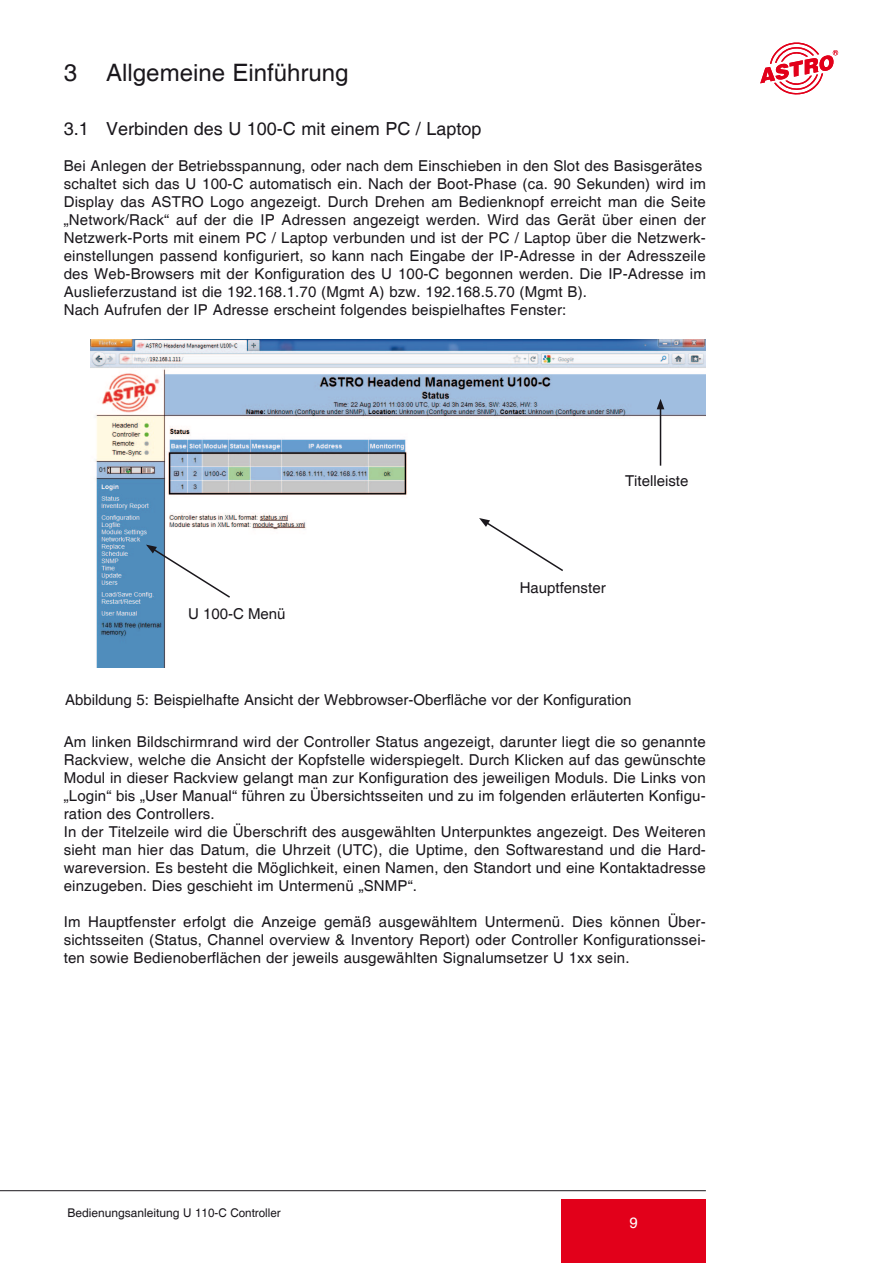
<style>
.page{position:relative;width:893px;height:1263px;background:#fff}
.page>*{position:absolute;margin:0;border:0;box-sizing:border-box;transform-origin:0 0}
.t1{font:24px "Helvetica";color:#1a171c}
.t2{font:18px "Helvetica";color:#1a171c}
.t3{font:15px/18px "Helvetica";letter-spacing:.01em;color:#1a171c}
.t4{font:15px "Helvetica";color:#fff}
.t5{font:12px "Helvetica";color:#1a171c}
</style>
<div class="page">
<svg style="left:760px;top:43px;width:78px;height:52px"></svg>
<div style="left:561px;top:1199px;width:145px;height:64px;background:#e2001a"></div>
<hr style="left:0;top:1190px;width:706px;height:1px;background:#1a171c">
<img style="left:90px;top:339px;width:615px;height:328px">
<hr style="left:660px;top:407px;width:1px;height:59px;background:#1a171c">
<svg style="left:657px;top:399px;width:7px;height:10px"></svg>
<svg style="left:479px;top:518px;width:86px;height:55px"></svg>
<svg style="left:146px;top:545px;width:86px;height:54px"></svg>
<h1 class="t1" style="left:64px;top:59px;width:286px">3 Allgemeine Einführung</h1>
<p class="t2" style="left:64px;top:119px;width:419px">3.1 Verbinden des U 100-C mit einem PC / Laptop</p>
<p class="t3" style="left:64px;top:158px;width:644px">Bei Anlegen der Betriebsspannung, oder nach dem Einschieben in den Slot des Basisgerätes schaltet sich das U 100-C automatisch ein. Nach der Boot-Phase (ca. 90 Sekunden) wird im Display das ASTRO Logo angezeigt. Durch Drehen am Bedienknopf erreicht man die Seite „Network/Rack“ auf der die IP Adressen angezeigt werden. Wird das Gerät über einen der Netzwerk-Ports mit einem PC / Laptop verbunden und ist der PC / Laptop über die Netzwerk&shy;einstellungen passend konfiguriert, so kann nach Eingabe der IP-Adresse in der Adresszeile des Web-Browsers mit der Konfiguration des U 100-C begonnen werden. Die IP-Adresse im Auslieferzustand ist die 192.168.1.70 (Mgmt A) bzw. 192.168.5.70 (Mgmt B).<br>Nach Aufrufen der IP Adresse erscheint folgendes beispielhaftes Fenster:</p>
<p class="t3" style="left:188px;top:606px;width:99px">U 100-C Menü</p>
<p class="t3" style="left:625px;top:472px;width:65px">Titelleiste</p>
<p class="t3" style="left:520px;top:580px;width:87px">Hauptfenster</p>
<p class="t3" style="left:65px;top:691px;width:568px">Abbildung 5: Beispielhafte Ansicht der Webbrowser-Oberfläche vor der Konfiguration</p>
<p class="t3" style="left:64px;top:734px;width:643px">Am linken Bildschirmrand wird der Controller Status angezeigt, darunter liegt die so genannte Rackview, welche die Ansicht der Kopfstelle widerspiegelt. Durch Klicken auf das gewünschte Modul in dieser Rackview gelangt man zur Konfiguration des jeweiligen Moduls. Die Links von „Login“ bis „User Manual“ führen zu Übersichtsseiten und zu im folgenden erläuterten Konfigu&shy;ration des Controllers.<br>In der Titelzeile wird die Überschrift des ausgewählten Unterpunktes angezeigt. Des Weiteren sieht man hier das Datum, die Uhrzeit (UTC), die Uptime, den Softwarestand und die Hard&shy;wareversion. Es besteht die Möglichkeit, einen Namen, den Standort und eine Kontaktadresse einzugeben. Dies geschieht im Untermenü „SNMP“.</p>
<p class="t3" style="left:64px;top:914px;width:643px;text-align:justify">Im Hauptfenster erfolgt die Anzeige gemäß ausgewähltem Untermenü. Dies können Über&shy;sichtsseiten (Status, Channel overview &amp; Inventory Report) oder Controller Konfigurationssei&shy;ten sowie Bedienoberflächen der jeweils ausgewählten Signalumsetzer U 1xx sein.</p>
<p class="t5" style="left:67px;top:1206px;width:215px">Bedienungsanleitung U 110-C Controller</p>
<p class="t4" style="left:629px;top:1214px;width:10px">9</p>
</div>
